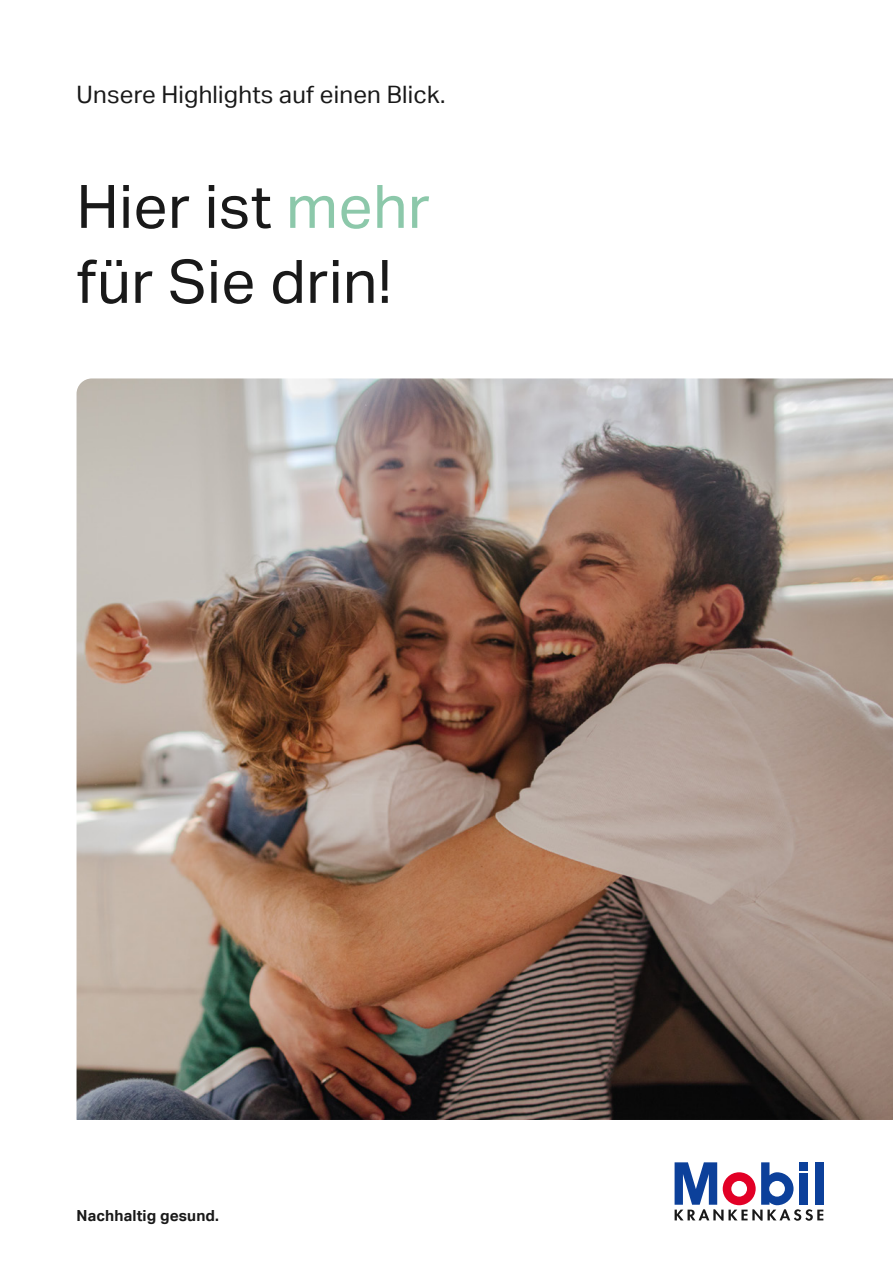
<style>
.page{position:relative;width:893px;height:1263px;background:#fff}
.page>*{position:absolute;margin:0;border:0;box-sizing:border-box;transform-origin:0 0}
.t1{font:60px/75px "Aktiv Grotesk";letter-spacing:.01em;color:#191919}
.t2{font:24px "Aktiv Grotesk";letter-spacing:.01em;color:#191919}
.t3{font:700 15.3px "Aktiv Grotesk";letter-spacing:.01em;color:#191919}
.s1{color:#8cc8aa}
</style>
<div class="page">
<img style="left:77px;top:378px;width:816px;height:742px">
<svg style="left:675px;top:1162px;width:148px;height:59px"></svg>
<p class="t2" style="left:77px;top:80px;width:370px">Unsere Highlights auf einen Blick.</p>
<h1 class="t1" style="left:77px;top:169px;width:355px">Hier ist <span class="s1">mehr </span>für Sie drin!</h1>
<p class="t3" style="left:77px;top:1206px;width:144px">Nachhaltig gesund.</p>
</div>
